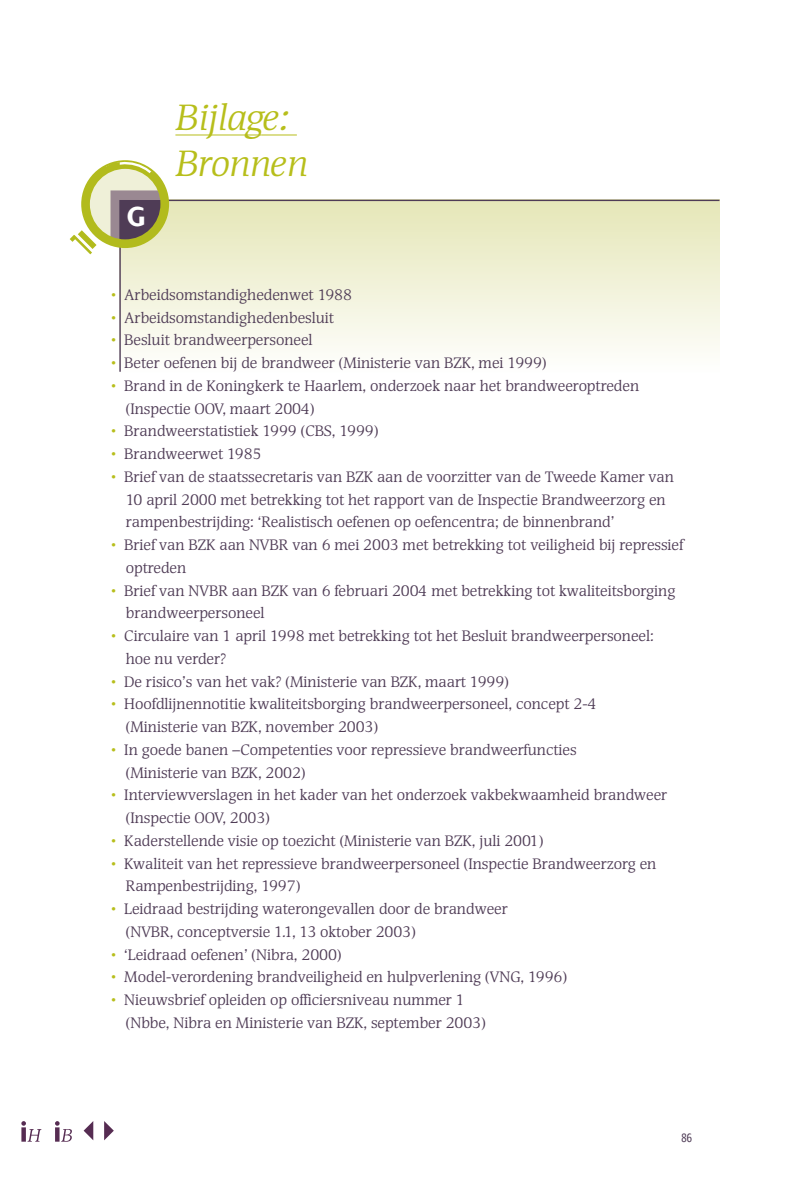
<style>
.page{position:relative;width:793px;height:1190px;background:#fff}
.page>*{position:absolute;margin:0;border:0;box-sizing:border-box;transform-origin:0 0}
.t1{font:italic 36.75px/45.5px "Devin";letter-spacing:-.005em;color:#b7be1b}
.t2{font:700 29.75px "Dialog";color:#fff}
.t3{font:15.22px/22.8px "Devin";color:#4f3c56}
.t4{font:13.12px "Dialog Cond";color:#4f3c56}
.s1{font-style:italic;color:#b7be1b}
</style>
<div class="page">
<div style="left:120px;top:200px;width:599px;height:173px;background:linear-gradient(to bottom,#e5e6b7,#fefefd)"></div>
<hr style="left:119px;top:200px;width:2px;height:172px;background:#4f3c56">
<hr style="left:120px;top:200px;width:599px;height:1px;background:#4f3c56">
<svg style="left:70px;top:160px;width:99px;height:94px"></svg>
<hr style="left:175px;top:135px;width:70px;height:1px;background:#b7be1b">
<svg style="left:245px;top:135px;width:17px;height:1px"></svg>
<hr style="left:262px;top:135px;width:35px;height:1px;background:#b7be1b">
<svg style="left:104px;top:1121px;width:10px;height:19px"></svg>
<svg style="left:84px;top:1121px;width:9px;height:19px"></svg>
<svg style="left:55px;top:1121px;width:17px;height:20px"></svg>
<svg style="left:21px;top:1121px;width:20px;height:20px"></svg>
<h2 class="t2" style="left:127px;top:205px;width:21px">G</h2>
<h1 class="t1" style="left:175px;top:99px;width:133px">Bijlage:<br>Bronnen</h1>
<p class="t3" style="left:111px;top:285px;width:243px"><span class="s1">•</span> Arbeidsomstandighedenwet 1988</p>
<p class="t3" style="left:111px;top:308px;width:224px"><span class="s1">•</span> Arbeidsomstandighedenbesluit</p>
<p class="t3" style="left:111px;top:330px;width:203px"><span class="s1">•</span> Besluit brandweerpersoneel</p>
<p class="t3" style="left:111px;top:353px;width:437px"><span class="s1">•</span> Beter oefenen bij de brandweer (Ministerie van BZK, mei 1999)</p>
<p class="t3" style="left:126px;top:376px;width:515px;text-indent:-15px"><span class="s1">•</span> Brand in de Koningkerk te Haarlem, onderzoek naar het brandweeroptreden (Inspectie OOV, maart 2004)</p>
<p class="t3" style="left:111px;top:421px;width:269px"><span class="s1">•</span> Brandweerstatistiek 1999 (CBS, 1999)</p>
<p class="t3" style="left:111px;top:444px;width:152px"><span class="s1">•</span> Brandweerwet 1985</p>
<p class="t3" style="left:126px;top:467px;width:550px;text-indent:-15px"><span class="s1">•</span> Brief van de staatssecretaris van BZK aan de voorzitter van de Tweede Kamer van<br>10 april 2000 met betrekking tot het rapport van de Inspectie Brandweerzorg en rampenbestrijding: ‘Realistisch oefenen op oefencentra; de binnenbrand’</p>
<p class="t3" style="left:126px;top:535px;width:559px;text-indent:-15px"><span class="s1">•</span> Brief van BZK aan NVBR van 6 mei 2003 met betrekking tot veiligheid bij repressief optreden</p>
<p class="t3" style="left:126px;top:581px;width:551px;text-indent:-15px"><span class="s1">•</span> Brief van NVBR aan BZK van 6 februari 2004 met betrekking tot kwaliteitsborging brandweerpersoneel</p>
<p class="t3" style="left:126px;top:626px;width:529px;text-indent:-15px"><span class="s1">•</span> Circulaire van 1 april 1998 met betrekking tot het Besluit brandweerpersoneel: hoe nu verder?</p>
<p class="t3" style="left:111px;top:672px;width:399px"><span class="s1">•</span> De risico’s van het vak? (Ministerie van BZK, maart 1999)</p>
<p class="t3" style="left:126px;top:694px;width:472px;text-indent:-15px"><span class="s1">•</span> Hoofdlijnennotitie kwaliteitsborging brandweerpersoneel, concept 2-4 (Ministerie van BZK, november 2003)</p>
<p class="t3" style="left:126px;top:740px;width:452px;text-indent:-15px"><span class="s1">•</span> In goede banen –Competenties voor repressieve brandweerfuncties (Ministerie van BZK, 2002)</p>
<p class="t3" style="left:126px;top:785px;width:543px;text-indent:-15px"><span class="s1">•</span> Interviewverslagen in het kader van het onderzoek vakbekwaamheid brandweer (Inspectie OOV, 2003)</p>
<p class="t3" style="left:111px;top:831px;width:434px"><span class="s1">•</span> Kaderstellende visie op toezicht (Ministerie van BZK, juli 2001)</p>
<p class="t3" style="left:126px;top:854px;width:532px;text-indent:-15px"><span class="s1">•</span> Kwaliteit van het repressieve brandweerpersoneel (Inspectie Brandweerzorg en<br>Rampenbestrijding, 1997)</p>
<p class="t3" style="left:126px;top:899px;width:383px;text-indent:-15px"><span class="s1">•</span> Leidraad bestrijding waterongevallen door de brandweer (NVBR, conceptversie 1.1, 13 oktober 2003)</p>
<p class="t3" style="left:111px;top:945px;width:232px"><span class="s1">•</span> ‘Leidraad oefenen’ (Nibra, 2000)</p>
<p class="t3" style="left:111px;top:967px;width:457px"><span class="s1">•</span> Model-verordening brandveiligheid en hulpverlening (VNG, 1996)</p>
<p class="t3" style="left:126px;top:990px;width:361px;text-indent:-15px"><span class="s1">•</span> Nieuwsbrief opleiden op officiersniveau nummer 1 (Nbbe, Nibra en Ministerie van BZK, september 2003)</p>
<p class="t4" style="left:681px;top:1132px;width:12px">86</p>
</div>
